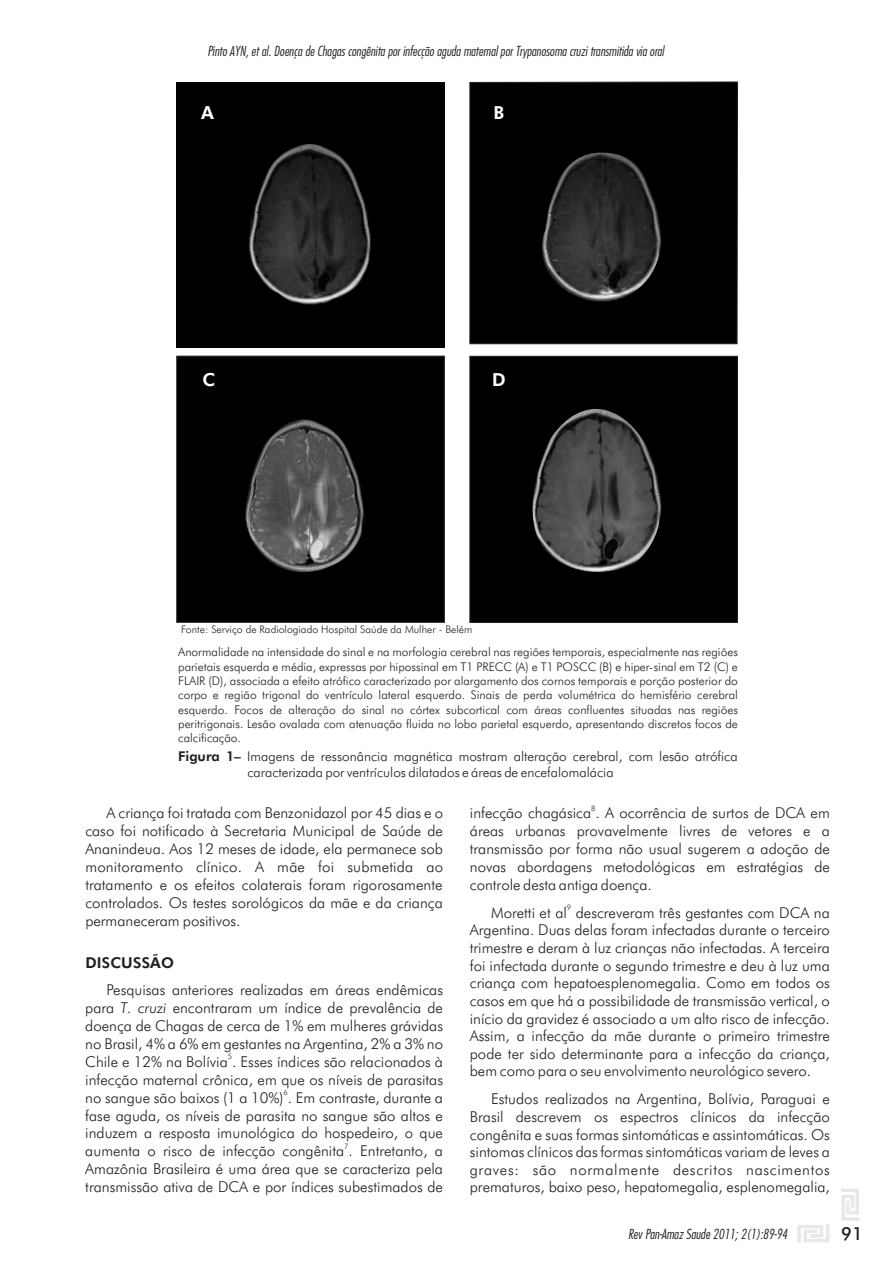
<style>
.page{position:relative;width:893px;height:1263px;background:#fff}
.page>*{position:absolute;margin:0;border:0;box-sizing:border-box;transform-origin:0 0}
.t1{font:800 18px "Futura BT";color:#fff}
.t2{font:500 18px "Futura BT";color:#231f20}
.t3{font:300 15px/17.5px "Futura BT";color:#231f20;text-align:justify}
.t4{font:800 15px "Futura BT";letter-spacing:.01em;color:#231f20}
.t5{font:300 13.5px/16.2px "Futura BT";color:#231f20}
.t6{font:italic 13.5px "Futura Lt Cn BT";color:#231f20}
.t7{font:300 12px/14.4px "Futura BT";color:#231f20;text-align:justify}
.t8{font:300 10.5px "Futura BT";color:#231f20}
.t9{font:300 7.5px "Futura BT";color:#231f20}
.s1{font-weight:800}
.s2{font-style:italic}
</style>
<div class="page">
<svg style="left:797px;top:1224px;width:33px;height:19px"></svg>
<svg style="left:841px;top:1189px;width:19px;height:32px"></svg>
<div style="left:176px;top:355px;width:269px;height:268px;background:#000"></div>
<div style="left:469px;top:81px;width:269px;height:264px;background:#000"></div>
<img style="left:540px;top:142px;width:162px;height:196px">
<img style="left:243px;top:390px;width:127px;height:210px">
<div style="left:469px;top:355px;width:269px;height:268px;background:#000"></div>
<img style="left:529px;top:342px;width:178px;height:241px">
<div style="left:176px;top:82px;width:268px;height:265px;background:#000"></div>
<img style="left:249px;top:144px;width:122px;height:160px">
<p class="t6" style="left:207px;top:42px;width:458px">Pinto AYN, et al. Doença de Chagas congênita por infecção aguda maternal por Trypanosoma cruzi transmitida via oral</p>
<p class="t1" style="left:201px;top:101px;width:14px">A</p>
<p class="t1" style="left:493px;top:101px;width:12px">B</p>
<p class="t1" style="left:202px;top:368px;width:14px">C</p>
<p class="t1" style="left:492px;top:368px;width:15px">D</p>
<p class="t8" style="left:181px;top:625px;width:293px">Fonte: Serviço de Radiologia do Hospital Saúde da Mulher - Belém</p>
<p class="t7" style="left:178px;top:646px;width:561px">Anormalidade na intensidade do sinal e na morfologia cerebral nas regiões temporais, especialmente nas regiões parietais esquerda e média, expressas por hipossinal em T1 PRECC (A) e T1 POSCC (B) e hiper-sinal em T2 (C) e FLAIR (D), associada a efeito atrófico caracterizado por alargamento dos cornos temporais e porção posterior do corpo e região trigonal do ventrículo lateral esquerdo. Sinais de perda volumétrica do hemisfério cerebral esquerdo. Focos de alteração do sinal no córtex subcortical com áreas confluentes situadas nas regiões peritrigonais. Lesão ovalada com atenuação fluida no lobo parietal esquerdo, apresentando discretos focos de calcificação.</p>
<p class="t5" style="left:247px;top:749px;width:492px;text-indent:-69px"><span class="s1">Figura 1–</span> Imagens de ressonância magnética mostram alteração cerebral, com lesão atrófica caracterizada por ventrículos dilatados e áreas de encefalomalácia</p>
<p class="t3" style="left:85px;top:805px;width:359px;line-height:18px;text-indent:21px">A criança foi tratada com Benzonidazol por 45 dias e o caso foi notificado à Secretaria Municipal de Saúde de Ananindeua. Aos 12 meses de idade, ela permanece sob monitoramento clínico. A mãe foi submetida ao tratamento e os efeitos colaterais foram rigorosamente controlados. Os testes sorológicos da mãe e da criança permaneceram positivos.</p>
<p class="t4" style="left:85px;top:952px;width:90px">DISCUSSÃO</p>
<p class="t3" style="left:85px;top:982px;width:359px;text-indent:21px">Pesquisas anteriores realizadas em áreas endêmicas para <span class="s2">T. cruzi</span> encontraram um índice de prevalência de doença de Chagas de cerca de 1% em mulheres grávidas no Brasil, 4% a 6% em gestantes na Argentina, 2% a 3% no</p>
<p class="t9" style="left:228px;top:1054px;width:6px">5</p>
<p class="t3" style="left:85px;top:1054px;width:359px">Chile e 12% na Bolívia . Esses índices são relacionados à infecção maternal crônica, em que os níveis de parasitas</p>
<p class="t9" style="left:284px;top:1089px;width:6px">6</p>
<p class="t3" style="left:85px;top:1090px;width:359px">no sangue são baixos (1 a 10%) . Em contraste, durante a fase aguda, os níveis de parasita no sangue são altos e induzem a resposta imunológica do hospedeiro, o que</p>
<p class="t9" style="left:344px;top:1143px;width:6px">7</p>
<p class="t3" style="left:85px;top:1143px;width:359px">aumenta o risco de infecção congênita . Entretanto, a Amazônia Brasileira é uma área que se caracteriza pela transmissão ativa de DCA e por índices subestimados de</p>
<p class="t9" style="left:591px;top:805px;width:6px">8</p>
<p class="t3" style="left:470px;top:805px;width:362px">infecção chagásica . A ocorrência de surtos de DCA em áreas urbanas provavelmente livres de vetores e a transmissão por forma não usual sugerem a adoção de novas abordagens metodológicas em estratégias de controle desta antiga doença.</p>
<p class="t3" style="left:470px;top:905px;width:362px;text-indent:21px">Moretti et al descreveram três gestantes com DCA na Argentina. Duas delas foram infectadas durante o terceiro trimestre e deram à luz crianças não infectadas. A terceira foi infectada durante o segundo trimestre e deu à luz uma criança com hepatoesplenomegalia. Como em todos os casos em que há a possibilidade de transmissão vertical, o início da gravidez é associado a um alto risco de infecção.<br>Assim, a infecção da mãe durante o primeiro trimestre pode ter sido determinante para a infecção da criança, bem como para o seu envolvimento neurológico severo.</p>
<p class="t3" style="left:470px;top:1091px;width:362px;text-indent:21px">Estudos realizados na Argentina, Bolívia, Paraguai e Brasil descrevem os espectros clínicos da infecção congênita e suas formas sintomáticas e assintomáticas. Os sintomas clínicos das formas sintomáticas variam de leves a graves: são normalmente descritos nascimentos prematuros, baixo peso, hepatomegalia, esplenomegalia,</p>
<p class="t9" style="left:567px;top:905px;width:6px">9</p>
<p class="t6" style="left:628px;top:1225px;width:161px">Rev Pan-Amaz Saude 2011; 2(1):89-94</p>
<p class="t2" style="left:841px;top:1226px;width:23px">91</p>
</div>
